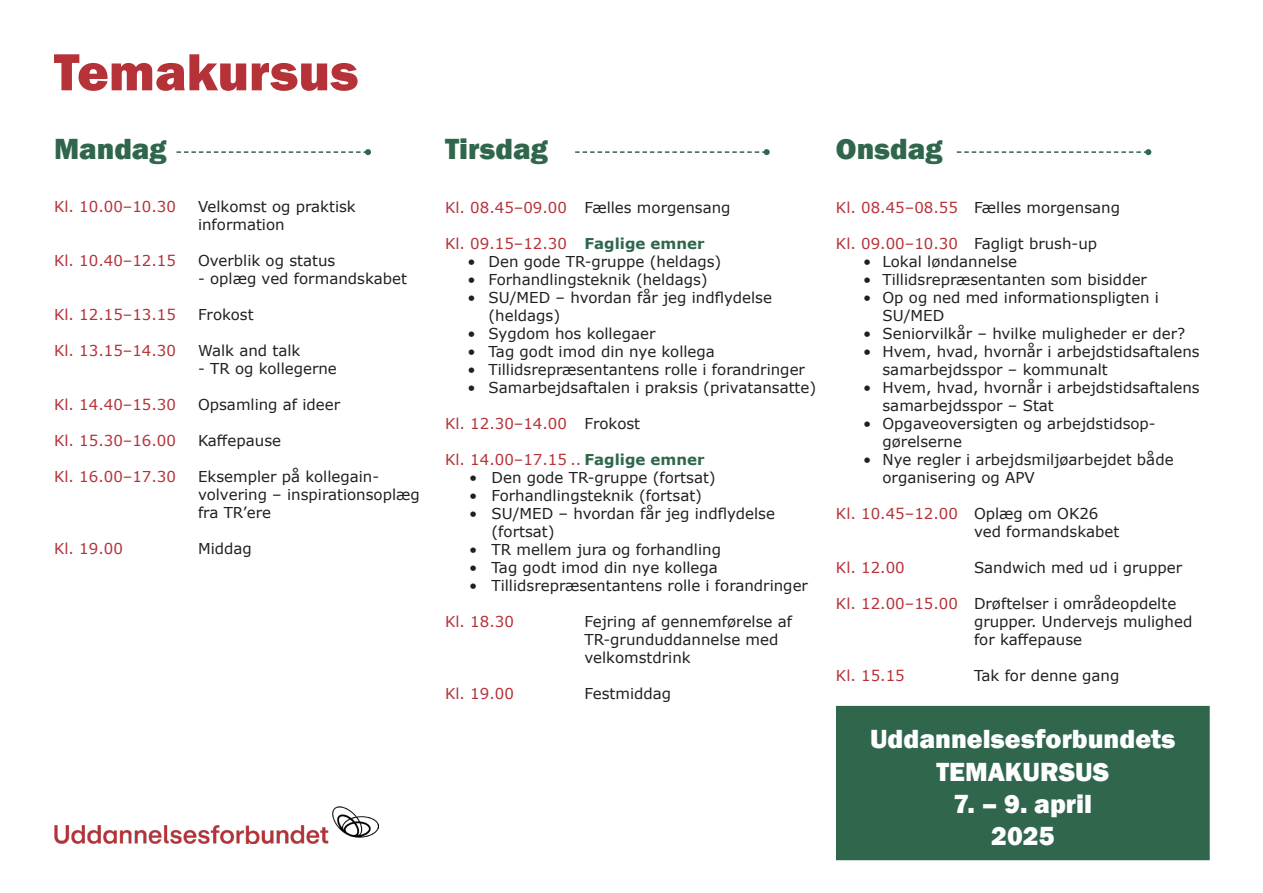
<style>
.page{position:relative;width:1263px;height:893px;background:#fff}
.page>*{position:absolute;margin:0;border:0;box-sizing:border-box;transform-origin:0 0}
.t1{font:800 54px "Franklin Gothic";color:#b63239}
.t2{font:800 30px "Franklin Gothic";color:#2f664c}
.t3{font:800 27px/32.4px "Franklin Gothic";color:#fff;text-align:center}
.t4{font:15px/18px "Verdana";color:#231f20}
.t5{font:15px "Verdana";color:#b63239}
.s1{color:#b63239}
.s2{font-weight:700;color:#2f664c}
.s3{color:#231f20}
</style>
<div class="page">
<div style="left:837px;top:707px;width:372px;height:152px;background:#2f664c"></div>
<div style="left:836px;top:706px;width:374px;height:154px;border:2px solid #2f664c"></div>
<svg style="left:176px;top:149px;width:195px;height:6px"></svg>
<svg style="left:575px;top:149px;width:195px;height:6px"></svg>
<svg style="left:957px;top:149px;width:194px;height:6px"></svg>
<img style="left:54px;top:806px;width:325px;height:38px">
<p class="t1" style="left:54px;top:37px;width:306px">Temakursus</p>
<p class="t2" style="left:54px;top:129px;width:114px">Mandag</p>
<p class="t2" style="left:445px;top:129px;width:104px">Tirsdag</p>
<p class="t2" style="left:836px;top:129px;width:108px">Onsdag</p>
<p class="t4" style="left:445px;top:199px;width:287px"><span class="s1">Kl. 08.45–09.00</span> Fælles morgensang</p>
<p class="t5" style="left:445px;top:233px;width:261px">Kl. 09.15–12.30 <span class="s2">Faglige emner</span></p>
<p class="t4" style="left:467px;top:253px;width:255px">• Den gode TR-gruppe (heldags)</p>
<p class="t4" style="left:467px;top:271px;width:242px">• Forhandlingsteknik (heldags)</p>
<p class="t4" style="left:488px;top:289px;width:285px;text-indent:-21px">• SU/MED – hvordan får jeg indflydelse (heldags)</p>
<p class="t4" style="left:467px;top:325px;width:189px">• Sygdom hos kollegaer</p>
<p class="t4" style="left:467px;top:343px;width:249px">• Tag godt imod din nye kollega</p>
<p class="t4" style="left:467px;top:361px;width:339px">• Tillidsrepræsentantens rolle i forandringer</p>
<p class="t4" style="left:467px;top:379px;width:350px">• Samarbejdsaftalen i praksis (privatansatte)</p>
<p class="t5" style="left:445px;top:413px;width:197px">Kl. 12.30–14.00 <span class="s3">Frokost</span></p>
<p class="t5" style="left:445px;top:449px;width:261px">Kl. 14.00–17.15 .. <span class="s2">Faglige emner</span></p>
<p class="t4" style="left:469px;top:469px;width:248px">• Den gode TR-gruppe (fortsat)</p>
<p class="t4" style="left:469px;top:487px;width:235px">• Forhandlingsteknik (fortsat)</p>
<p class="t4" style="left:491px;top:505px;width:285px;text-indent:-22px">• SU/MED – hvordan får jeg indflydelse (fortsat)</p>
<p class="t4" style="left:469px;top:541px;width:254px">• TR mellem jura og forhandling</p>
<p class="t4" style="left:469px;top:559px;width:250px">• Tag godt imod din nye kollega</p>
<p class="t4" style="left:469px;top:577px;width:340px">• Tillidsrepræsentantens rolle i forandringer</p>
<p class="t5" style="left:445px;top:611px;width:70px">Kl. 18.30</p>
<p class="t4" style="left:584px;top:613px;width:209px">Fejring af gennemførelse af<br>TR-grunduddannelse med velkomstdrink</p>
<p class="t5" style="left:445px;top:683px;width:70px">Kl. 19.00</p>
<p class="t4" style="left:584px;top:685px;width:88px">Festmiddag</p>
<p class="t5" style="left:54px;top:197px;width:124px">Kl. 10.00–10.30</p>
<p class="t4" style="left:198px;top:198px;width:159px">Velkomst og praktisk information</p>
<p class="t5" style="left:54px;top:251px;width:124px">Kl. 10.40–12.15</p>
<p class="t4" style="left:198px;top:252px;width:139px">Overblik og status</p>
<p class="t4" style="left:198px;top:270px;width:211px">- oplæg ved formandskabet</p>
<p class="t5" style="left:54px;top:305px;width:124px">Kl. 12.15–13.15</p>
<p class="t4" style="left:198px;top:306px;width:57px">Frokost</p>
<p class="t5" style="left:54px;top:341px;width:124px">Kl. 13.15–14.30</p>
<p class="t4" style="left:198px;top:342px;width:104px">Walk and talk</p>
<p class="t4" style="left:198px;top:360px;width:140px">- TR og kollegerne</p>
<p class="t5" style="left:54px;top:395px;width:124px">Kl. 14.40–15.30</p>
<p class="t4" style="left:198px;top:396px;width:144px">Opsamling af ideer</p>
<p class="t5" style="left:54px;top:431px;width:124px">Kl. 15.30–16.00</p>
<p class="t4" style="left:198px;top:432px;width:85px">Kaffepause</p>
<p class="t5" style="left:54px;top:467px;width:124px">Kl. 16.00–17.30</p>
<p class="t4" style="left:198px;top:468px;width:223px">Eksempler på kollegain&shy;volvering – inspirationsoplæg fra TR’ere</p>
<p class="t5" style="left:54px;top:539px;width:70px">Kl. 19.00</p>
<p class="t4" style="left:198px;top:540px;width:55px">Middag</p>
<p class="t4" style="left:836px;top:199px;width:286px"><span class="s1">Kl. 08.45–08.55</span> Fælles morgensang</p>
<p class="t4" style="left:836px;top:235px;width:263px"><span class="s1">Kl. 09.00–10.30</span> Fagligt brush-up</p>
<p class="t4" style="left:863px;top:253px;width:156px">• Lokal løndannelse</p>
<p class="t4" style="left:863px;top:271px;width:285px">• Tillidsrepræsentanten som bisidder</p>
<p class="t4" style="left:882px;top:289px;width:278px;text-indent:-20px">• Op og ned med informationspligten i<br>SU/MED</p>
<p class="t4" style="left:863px;top:325px;width:324px">• Seniorvilkår – hvilke muligheder er der?</p>
<p class="t4" style="left:882px;top:343px;width:319px;text-indent:-20px">• Hvem, hvad, hvornår i arbejdstidsaftalens samarbejdsspor – kommunalt</p>
<p class="t4" style="left:882px;top:379px;width:319px;text-indent:-20px">• Hvem, hvad, hvornår i arbejdstidsaftalens samarbejdsspor – Stat</p>
<p class="t4" style="left:882px;top:415px;width:275px;text-indent:-20px">• Opgaveoversigten og arbejdstidsop&shy;gørelserne</p>
<p class="t4" style="left:882px;top:451px;width:293px;text-indent:-20px">• Nye regler i arbejdsmiljøarbejdet både organisering og APV</p>
<p class="t4" style="left:974px;top:505px;width:147px;text-indent:-138px"><span class="s1">Kl. 10.45–12.00</span> Oplæg om OK26 ved formandskabet</p>
<p class="t5" style="left:836px;top:557px;width:70px">Kl. 12.00</p>
<p class="t4" style="left:974px;top:559px;width:210px">Sandwich med ud i grupper</p>
<p class="t4" style="left:974px;top:595px;width:220px;text-indent:-138px"><span class="s1">Kl. 12.00–15.00</span> Drøftelser i områdeopdelte grupper. Undervejs mulighed for kaffepause</p>
<p class="t5" style="left:836px;top:665px;width:70px">Kl. 15.15</p>
<p class="t4" style="left:974px;top:667px;width:147px">Tak for denne gang</p>
<p class="t3" style="left:870px;top:723px;width:307px">Uddannelsesforbundets<br>TEMAKURSUS</p>
<p class="t3" style="left:953px;top:788px;width:140px">7. – 9. april</p>
<p class="t3" style="left:991px;top:820px;width:65px">2025</p>
</div>
